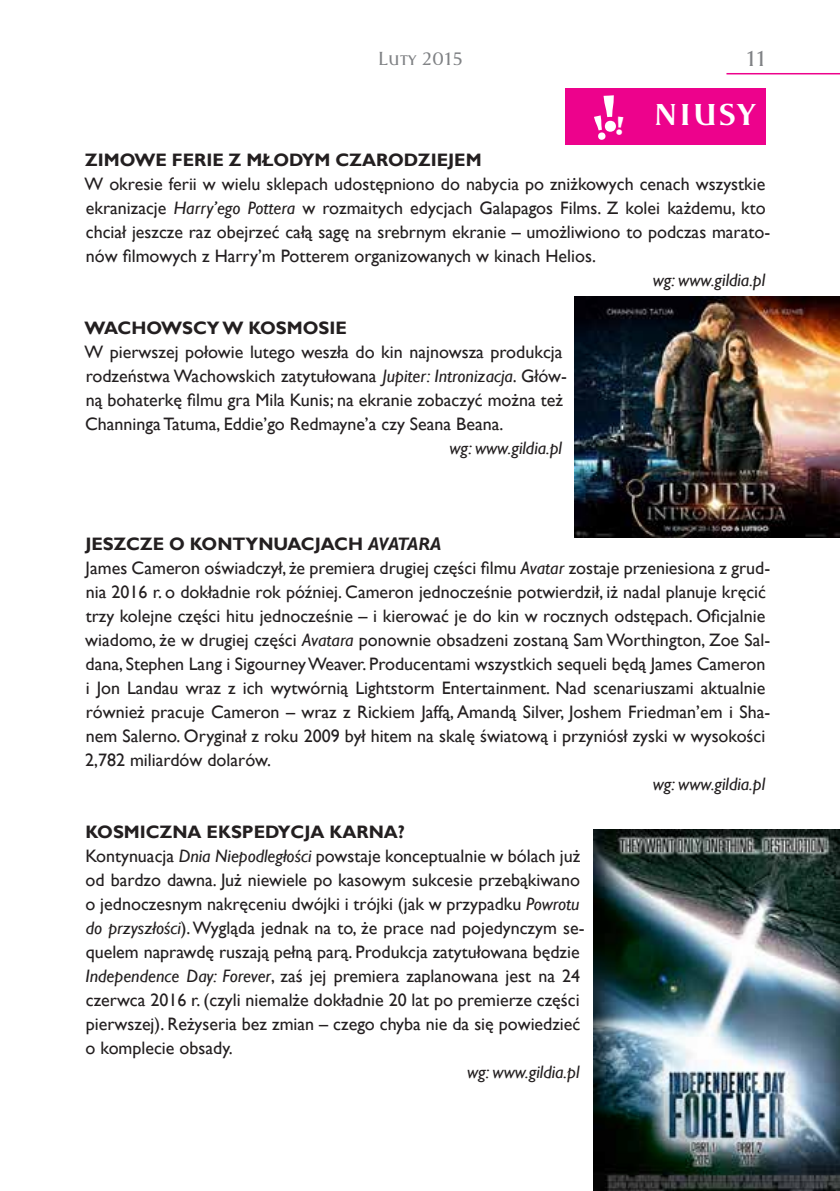
<style>
.page{position:relative;width:840px;height:1191px;background:#fff}
.page>*{position:absolute;margin:0;border:0;box-sizing:border-box;transform-origin:0 0}
.t1{font:700 32px "Apolonia";color:#fff}
.t2{font:24px "Apolonia";color:#808285}
.t3{font:20px "Apolonia";color:#808285}
.t4{font:18px/24px "Gill Sans";color:#231f20}
.t5{font:700 18px "Gill Sans";color:#231f20}
.t6{font:italic 18px "Gill Sans";color:#231f20}
.s1{font-style:italic}
.s2{font-weight:700}
.s3{font-weight:700;font-style:italic}
</style>
<div class="page">
<hr style="left:726px;top:73px;width:113px;height:1px;background:#ed028c">
<div style="left:565px;top:88px;width:200px;height:57px;background:#ed028c"></div>
<img style="left:574px;top:297px;width:265px;height:240px">
<img style="left:593px;top:830px;width:246px;height:361px">
<p class="t3" style="left:377px;top:47px;width:87px">Luty 2015</p>
<h2 class="t2" style="left:746px;top:44px;width:21px">11</h2>
<h1 class="t1" style="left:652px;top:96px;width:61px">NIUSY</h1>
<p class="t5" style="left:85px;top:149px;width:398px">ZIMOWE FERIE Z MŁODYM CZARODZIEJEM</p>
<p class="t4" style="left:84px;top:172px;width:686px">W okresie ferii w wielu sklepach udostępniono do nabycia po zniżkowych cenach wszystkie ekranizacje <span class="s1">Harry’ego Pottera</span> w rozmaitych edycjach Galapagos Films. Z kolei każdemu, kto chciał jeszcze raz obejrzeć całą sagę na srebrnym ekranie – umożliwiono to podczas marato&shy;nów filmowych z Harry’m Potterem organizowanych w kinach Helios.</p>
<p class="t6" style="left:652px;top:269px;width:114px">wg: www.gildia.pl</p>
<p class="t5" style="left:84px;top:317px;width:17px">WAC</p>
<p class="t5" style="left:131px;top:317px;width:31px">HOWSCY</p>
<p class="t5" style="left:222px;top:317px;width:92px">W KOSMOSI</p>
<p class="t5" style="left:335px;top:317px;width:13px">E</p>
<p class="t4" style="left:84px;top:340px;width:483px">W pierwszej połowie lutego weszła do kin najnowsza produkcja rodzeństwa Wachowskich zatytułowana <span class="s1">Jupiter: Intronizacja</span>. Głów&shy;ną bohaterkę filmu gra Mila Kunis; na ekranie zobaczyć można też Channinga Tatuma, Eddie’go Redmayne’a czy Seana Beana.</p>
<p class="t6" style="left:449px;top:437px;width:114px">wg: www.gildia.pl</p>
<p class="t4" style="left:85px;top:532px;width:686px;text-indent:263px"><span class="s2">H</span> <span class="s3">AVATARA<br></span>James Cameron oświadczył, że premiera drugiej części filmu <span class="s1">Avatar</span> zostaje przeniesiona z grud&shy;nia 2016 r. o dokładnie rok później. Cameron jednocześnie potwierdził, iż nadal planuje kręcić trzy kolejne części hitu jednocześnie – i kierować je do kin w rocznych odstępach. Oficjalnie wiadomo, że w drugiej części <span class="s1">Avatara</span> ponownie obsadzeni zostaną Sam Worthington, Zoe Sal&shy;dana, Stephen Lang i Sigourney Weaver. Producentami wszystkich sequeli będą James Cameron i Jon Landau wraz z ich wytwórnią Lightstorm Entertainment. Nad scenariuszami aktualnie również pracuje Cameron – wraz z Rickiem Jaffą, Amandą Silver, Joshem Friedman’em i Sha&shy;nem Salerno. Oryginał z roku 2009 był hitem na skalę światową i przyniósł zyski w wysokości 2,782 miliardów dolarów.</p>
<p class="t6" style="left:652px;top:773px;width:114px">wg: www.gildia.pl</p>
<p class="t4" style="left:85px;top:820px;width:500px"><span class="s2">KOSMICZNA EKSPEDYCJA KARNA?<br></span>Kontynuacja <span class="s1">Dnia Niepodległości</span> powstaje konceptualnie w bólach już od bardzo dawna. Już niewiele po kasowym sukcesie przebąkiwano o jednoczesnym nakręceniu dwójki i trójki (jak w przypadku <span class="s1">Powrotu do przyszłości</span>). Wygląda jednak na to, że prace nad pojedynczym se&shy;quelem naprawdę ruszają pełną parą. Produkcja zatytułowana będzie <span class="s1">Independence Day: Forever</span>, zaś jej premiera zaplanowana jest na 24 czerwca 2016 r. (czyli niemalże dokładnie 20 lat po premierze części pierwszej). Reżyseria bez zmian – czego chyba nie da się powiedzieć o komplecie obsady.</p>
<p class="t6" style="left:467px;top:1061px;width:114px">wg: www.gildia.pl</p>
<p class="t5" style="left:85px;top:533px;width:202px">JESZCZE O KONTYNUACJAC</p>
</div>
